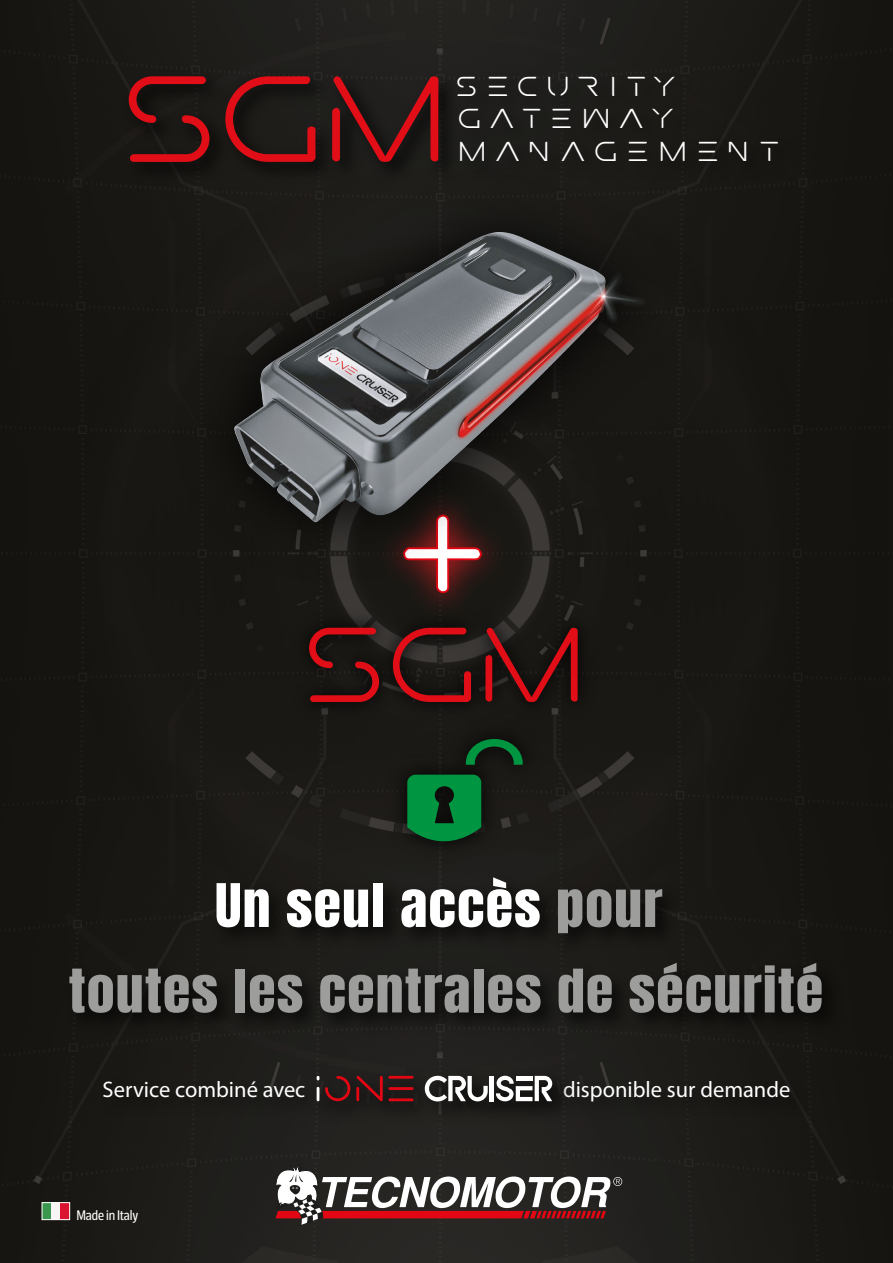
<style>
.page{position:relative;width:893px;height:1263px;background:#fff}
.page>*{position:absolute;margin:0;border:0;box-sizing:border-box;transform-origin:0 0}
.t1{font:51px/85.5px "Anton";letter-spacing:.02em;color:#9d9d9c;text-align:center;scale:1.1 1}
.t2{font:100 27.3px/32.7px "Researcher";letter-spacing:-.255em;color:#fff}
.t3{font:22.5px "Myriad Pro";color:#fff}
.t4{font:13.5px "Brera Condensed";letter-spacing:-.01em;color:#fff}
.s1{color:#fff}
</style>
<div class="page">
<img style="left:0;top:0;width:893px;height:1263px">
<div style="left:119px;top:63px;width:691px;height:132px;background:#1c1b18"></div>
<svg style="left:129px;top:76px;width:80px;height:86px;background:#471414"></svg>
<svg style="left:225px;top:76px;width:91px;height:78px;background:#401717"></svg>
<svg style="left:332px;top:76px;width:106px;height:78px;background:#4e1718"></svg>
<svg style="left:275px;top:1163px;width:347px;height:63px"></svg>
<div style="left:42px;top:1202px;width:9px;height:17px;background:#3b964e"></div>
<div style="left:51px;top:1202px;width:9px;height:17px;background:#f5f5f6"></div>
<div style="left:60px;top:1202px;width:10px;height:17px;background:#d91330"></div>
<div style="left:42px;top:1202px;width:28px;height:18px;border:1px solid #fff"></div>
<img style="left:288px;top:605px;width:313px;height:120px">
<svg style="left:309px;top:628px;width:70px;height:74px;background:#4b1313"></svg>
<div style="left:381px;top:712px;width:168px;height:155px;background:#1e1d1a"></div>
<img style="left:364px;top:600px;width:29px;height:32px">
<svg style="left:393px;top:600px;width:185px;height:259px;background:#25241a"></svg>
<img style="left:156px;top:154px;width:570px;height:446px">
<img style="left:234px;top:232px;width:415px;height:290px">
<img style="left:59px;top:867px;width:793px;height:189px">
<img style="left:44px;top:1068px;width:823px;height:84px">
<img style="left:306px;top:1065px;width:273px;height:63px">
<svg style="left:325px;top:1076px;width:25px;height:25px"></svg>
<svg style="left:317px;top:1087px;width:2px;height:14px"></svg>
<svg style="left:356px;top:1076px;width:27px;height:25px"></svg>
<hr style="left:388px;top:1076px;width:26px;height:3px;background:#e30613">
<hr style="left:388px;top:1087px;width:26px;height:3px;background:#e30613">
<hr style="left:388px;top:1098px;width:26px;height:3px;background:#e30613">
<hr style="left:490px;top:1076px;width:4px;height:25px;background:#fff">
<svg style="left:423px;top:1076px;width:65px;height:25px"></svg>
<svg style="left:496px;top:1076px;width:56px;height:25px"></svg>
<p class="t2" style="left:450px;top:69px;width:338px">S ECURITY<br>GATEWAY<br>MANAGEMENT</p>
<p class="t1" style="left:69px;top:866px;width:687px"><span class="s1">Un seul accès</span> pour<br>toutes les centrales de sécurité</p>
<p class="t3" style="left:103px;top:1075px;width:204px">Service combiné avec</p>
<p class="t3" style="left:563px;top:1075px;width:229px">disponible sur demande</p>
<p class="t4" style="left:76px;top:1207px;width:63px">Made in Italy</p>
</div>
